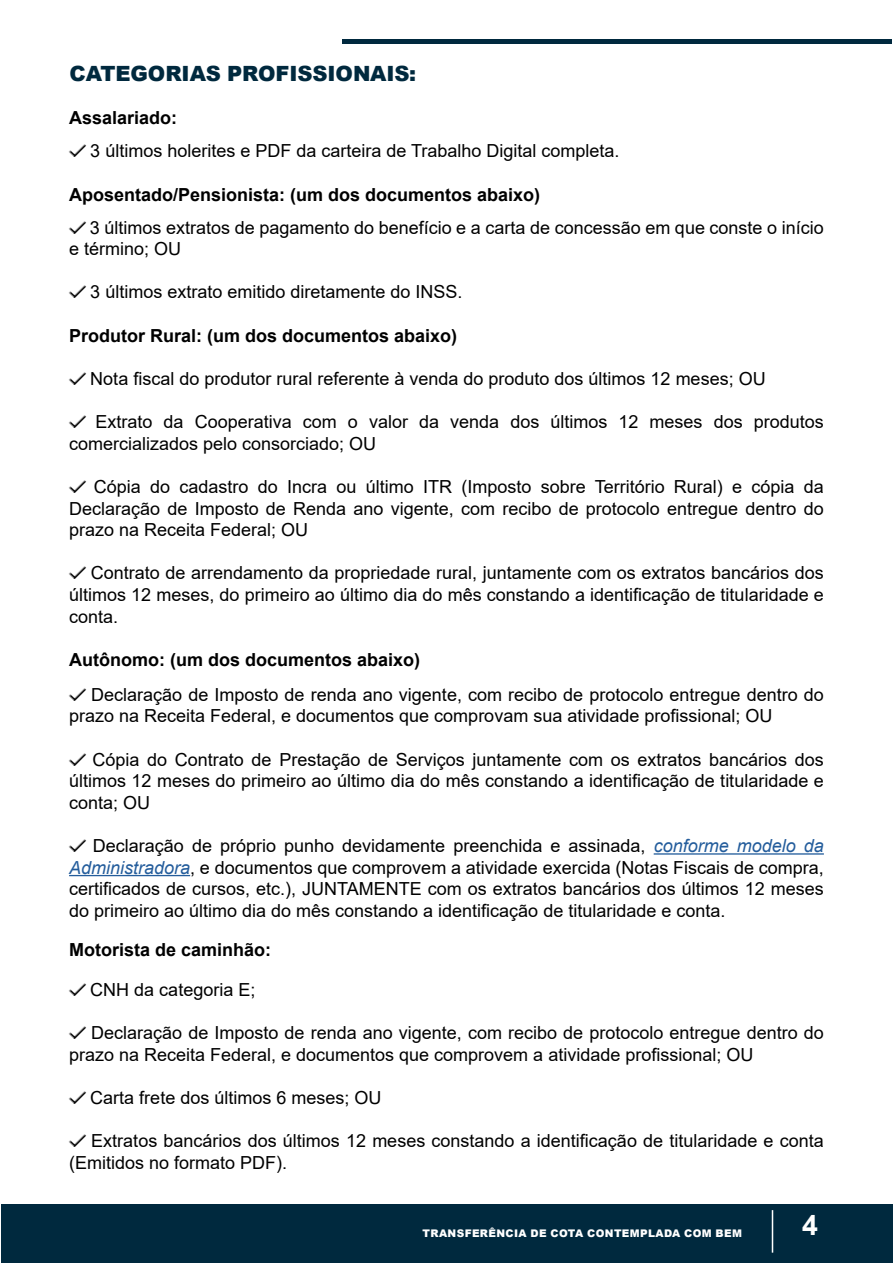
<style>
.page{position:relative;width:893px;height:1263px;background:#fff}
.page>*{position:absolute;margin:0;border:0;box-sizing:border-box;transform-origin:0 0}
.t1{font:700 28.5px "Arial";color:#fff}
.t2{font:900 21px "Arial";letter-spacing:-.005em;color:#00293e}
.t3{font:18px/21.6px "Arial";color:#000}
.t4{font:700 18px "Arial";color:#000}
.t5{font:900 10.5px "Arial";letter-spacing:.035em;color:#fff}
.s1{font-style:italic;color:#245d9c}
</style>
<div class="page">
<div style="left:1px;top:1204px;width:891px;height:58px;background:#00293e"></div>
<hr style="left:342px;top:40px;width:550px;height:4px;background:#00293e">
<hr style="left:772px;top:1210px;width:1px;height:42px;background:#fff">
<hr style="left:654px;top:853px;width:170px;height:2px;background:#245d9c">
<hr style="left:69px;top:875px;width:121px;height:1px;background:#245d9c">
<p class="t2" style="left:69px;top:58px;width:348px">CATEGORIAS PROFISSIONAIS:</p>
<p class="t4" style="left:69px;top:105px;width:110px">Assalariado:</p>
<p class="t3" style="left:90px;top:140px;width:531px">3 últimos holerites e PDF da carteira de Trabalho Digital completa.</p>
<p class="t4" style="left:69px;top:182px;width:473px">Aposentado/Pensionista: (um dos documentos abaixo)</p>
<p class="t3" style="left:69px;top:216px;width:756px;text-indent:21px">3 últimos extratos de pagamento do benefício e a carta de concessão em que conste o início e término; OU</p>
<p class="t3" style="left:90px;top:281px;width:374px">3 últimos extrato emitido diretamente do INSS.</p>
<p class="t4" style="left:69px;top:323px;width:390px">Produtor Rural: (um dos documentos abaixo)</p>
<p class="t3" style="left:90px;top:368px;width:677px">Nota fiscal do produtor rural referente à venda do produto dos últimos 12 meses; OU</p>
<p class="t3" style="left:69px;top:411px;width:756px;text-indent:26px">Extrato da Cooperativa com o valor da venda dos últimos 12 meses dos produtos comercializados pelo consorciado; OU</p>
<p class="t3" style="left:69px;top:476px;width:756px;text-align:justify;text-indent:25px">Cópia do cadastro do Incra ou último ITR (Imposto sobre Território Rural) e cópia da Declaração de Imposto de Renda ano vigente, com recibo de protocolo entregue dentro do prazo na Receita Federal; OU</p>
<p class="t3" style="left:69px;top:562px;width:756px;text-align:justify;text-indent:22px">Contrato de arrendamento da propriedade rural, juntamente com os extratos bancários dos últimos 12 meses, do primeiro ao último dia do mês constando a identificação de titularidade e conta.</p>
<p class="t4" style="left:69px;top:647px;width:353px">Autônomo: (um dos documentos abaixo)</p>
<p class="t3" style="left:69px;top:684px;width:756px;text-indent:22px">Declaração de Imposto de renda ano vigente, com recibo de protocolo entregue dentro do prazo na Receita Federal, e documentos que comprovam sua atividade profissional; OU</p>
<p class="t3" style="left:69px;top:748px;width:756px;text-align:justify;text-indent:23px">Cópia do Contrato de Prestação de Serviços juntamente com os extratos bancários dos últimos 12 meses do primeiro ao último dia do mês constando a identificação de titularidade e conta; OU</p>
<p class="t3" style="left:69px;top:835px;width:756px;text-align:justify;text-indent:24px">Declaração de próprio punho devidamente preenchida e assinada, <span class="s1">conforme modelo da Administradora</span>, e documentos que comprovem a atividade exercida (Notas Fiscais de compra, certificados de cursos, etc.), JUNTAMENTE com os extratos bancários dos últimos 12 meses do primeiro ao último dia do mês constando a identificação de titularidade e conta.</p>
<p class="t4" style="left:69px;top:937px;width:204px">Motorista de caminhão:</p>
<p class="t3" style="left:90px;top:979px;width:167px">CNH da categoria E;</p>
<p class="t3" style="left:69px;top:1022px;width:756px;text-indent:22px">Declaração de Imposto de renda ano vigente, com recibo de protocolo entregue dentro do prazo na Receita Federal, e documentos que comprovem a atividade profissional; OU</p>
<p class="t3" style="left:90px;top:1087px;width:293px">Carta frete dos últimos 6 meses; OU</p>
<p class="t3" style="left:69px;top:1130px;width:756px;text-indent:22px">Extratos bancários dos últimos 12 meses constando a identificação de titularidade e conta (Emitidos no formato PDF).</p>
<p class="t5" style="left:423px;top:1225px;width:321px">TRANSFERÊNCIA DE COTA CONTEMPLADA COM BEM</p>
<h1 class="t1" style="left:802px;top:1205px;width:17px">4</h1>
</div>
